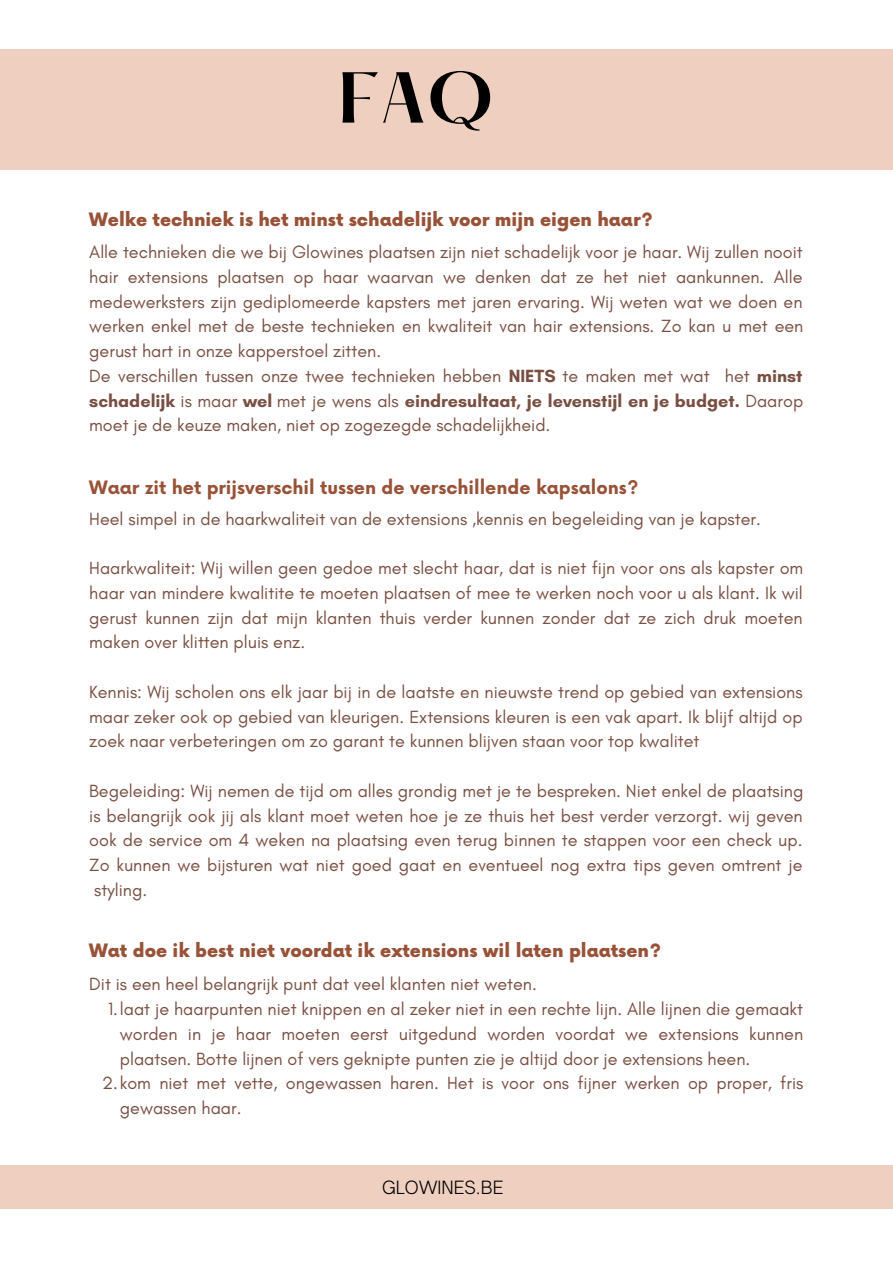
<style>
.page{position:relative;width:893px;height:1264px;background:#fff}
.page>*{position:absolute;margin:0;border:0;box-sizing:border-box;transform-origin:0 0}
.t1{font:600 63px "Hatton";color:#000}
.t2{font:18px/24.8px "Glacial Indifference";color:#794f42;text-align:justify}
.t3{font:900 18px "Now";color:#985237}
.t4{font:700 18px "Now";color:#985237}
.t5{font:300 17.55px "Open Sauce One";color:#000}
.s1{font-weight:700}
</style>
<div class="page">
<div style="left:0;top:49px;width:892px;height:121px;background:#efd0c0"></div>
<div style="left:0;top:1165px;width:892px;height:44px;background:#efd0c0"></div>
<h1 class="t1" style="left:338px;top:68px;width:157px">FAQ</h1>
<p class="t3" style="left:89px;top:210px;width:565px">Welke techniek is het minst schadelijk voor mijn eigen haar?</p>
<p class="t2" style="left:89px;top:239px;width:715px;text-align:left">Alle technieken die we bij Glowines plaatsen zijn niet schadelijk voor je haar. Wij zullen nooit hair extensions plaatsen op haar waarvan we denken dat ze het niet aankunnen. Alle medewerksters zijn gediplomeerde kapsters met jaren ervaring. Wij weten wat we doen en werken enkel met de beste technieken en kwaliteit van hair extensions. Zo kan u met een gerust hart in onze kapperstoel zitten.<br>De verschillen tussen onze twee technieken hebben <span class="s1">NIETS</span> te maken met wat het <span class="s1">minst schadelijk</span> is maar <span class="s1">wel</span> met je wens als <span class="s1">eindresultaat, je levenstijl en je budget.</span> Daarop moet je de keuze maken, niet op zogezegde schadelijkheid.</p>
<p class="t4" style="left:89px;top:478px;width:551px">Waar zit het prijsverschil tussen de verschillende kapsalons?</p>
<p class="t2" style="left:89px;top:506px;width:673px">Heel simpel in de haarkwaliteit van de extensions ,kennis en begeleiding van je kapster.</p>
<p class="t2" style="left:89px;top:555px;width:715px">Haarkwaliteit: Wij willen geen gedoe met slecht haar, dat is niet fijn voor ons als kapster om haar van mindere kwalitite te moeten plaatsen of mee te werken noch voor u als klant. Ik wil gerust kunnen zijn dat mijn klanten thuis verder kunnen zonder dat ze zich druk moeten maken over klitten pluis enz.</p>
<p class="t2" style="left:89px;top:679px;width:714px">Kennis: Wij scholen ons elk jaar bij in de laatste en nieuwste trend op gebied van extensions maar zeker ook op gebied van kleurigen. Extensions kleuren is een vak apart. Ik blijf altijd op zoek naar verbeteringen om zo garant te kunnen blijven staan voor top kwalitet</p>
<p class="t2" style="left:89px;top:778px;width:715px">Begeleiding: Wij nemen de tijd om alles grondig met je te bespreken. Niet enkel de plaatsing is belangrijk ook jij als klant moet weten hoe je ze thuis het best verder verzorgt. wij geven ook de service om 4 weken na plaatsing even terug binnen te stappen voor een check up.<br>Zo kunnen we bijsturen wat niet goed gaat en eventueel nog extra tips geven omtrent je styling.</p>
<p class="t3" style="left:89px;top:941px;width:573px">Wat doe ik best niet voordat ik extensions wil laten plaatsen?</p>
<p class="t2" style="left:89px;top:971px;width:449px">Dit is een heel belangrijk punt dat veel klanten niet weten.</p>
<p class="t2" style="left:108px;top:996px;width:696px">1.laat je haarpunten niet knippen en al zeker niet in een rechte lijn. Alle lijnen die gemaakt</p>
<p class="t2" style="left:120px;top:1021px;width:684px">worden in je haar moeten eerst uitgedund worden voordat we extensions kunnen</p>
<p class="t2" style="left:120px;top:1045px;width:632px">plaatsen. Botte lijnen of vers geknipte punten zie je altijd door je extensions heen.</p>
<p class="t2" style="left:102px;top:1070px;width:702px">2.kom niet met vette, ongewassen haren. Het is voor ons fijner werken op proper, fris</p>
<p class="t2" style="left:120px;top:1095px;width:123px">gewassen haar.</p>
<p class="t5" style="left:382px;top:1176px;width:123px">GLOWINES.BE</p>
</div>
